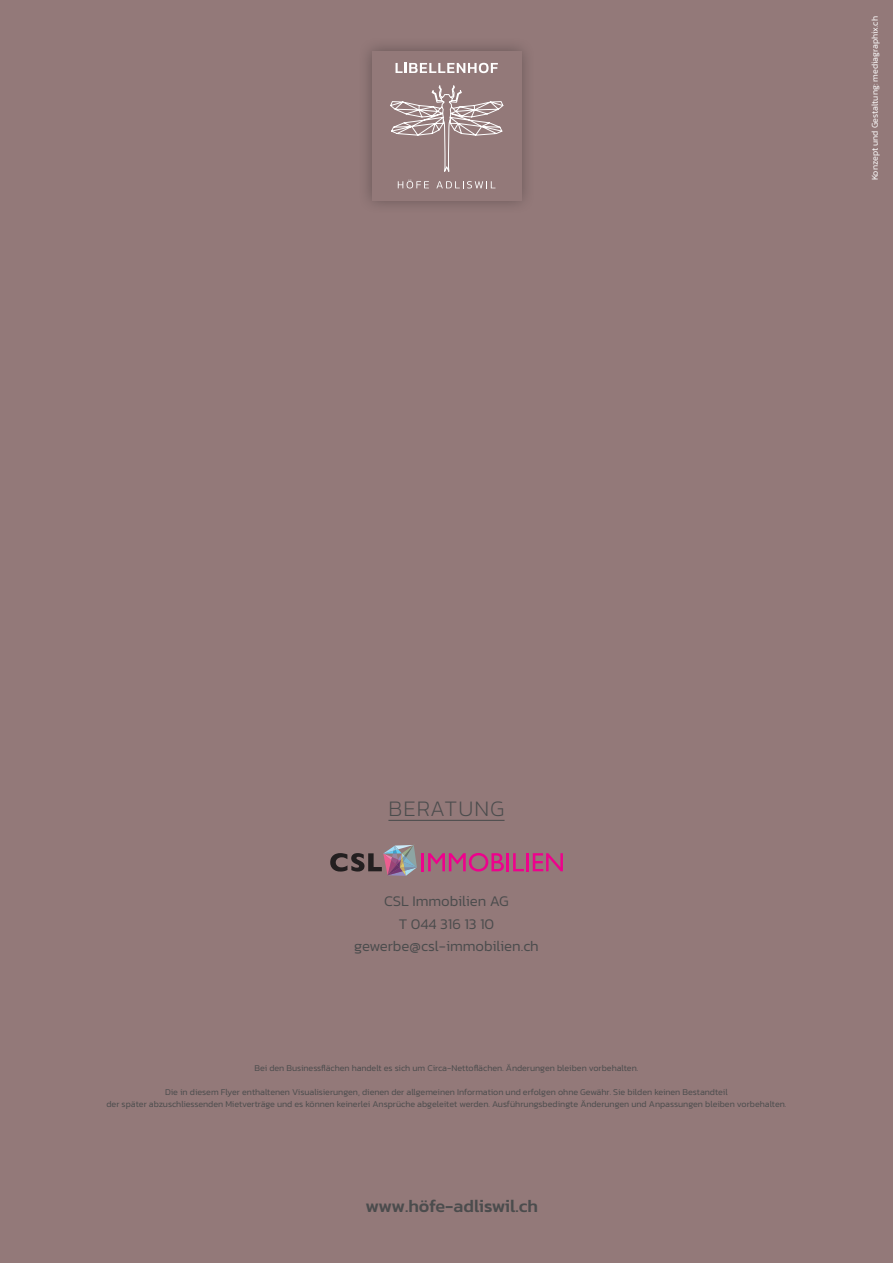
<style>
.page{position:relative;width:893px;height:1263px;background:#937979}
.page>*{position:absolute;margin:0;border:0;box-sizing:border-box;transform-origin:0 0}
.t1{font:200 22.5px "Kanit";letter-spacing:.05em;color:#4b4c4d}
.t2{font:500 18px "Kanit";letter-spacing:-.015em;color:#4b4c4d}
.t3{font:300 15px/22.5px "Kanit";color:#4b4c4d;text-align:center}
.t4{font:300 9px/12px "Kanit";color:#4b4c4d;text-align:center}
.t5{font:300 9px "Kanit";color:#fff}
</style>
<div class="page">
<div style="left:357px;top:37px;width:179px;height:178px;background:#231f20;opacity:.4"></div>
<div style="left:372px;top:51px;width:150px;height:149px;background:#937979"></div>
<svg style="left:396px;top:63px;width:102px;height:10px"></svg>
<svg style="left:398px;top:180px;width:31px;height:8px"></svg>
<svg style="left:436px;top:181px;width:59px;height:7px"></svg>
<svg style="left:390px;top:85px;width:113px;height:87px"></svg>
<hr style="left:506px;top:853px;width:3px;height:18px;background:#ed028c">
<svg style="left:513px;top:853px;width:11px;height:18px"></svg>
<hr style="left:526px;top:853px;width:3px;height:18px;background:#ed028c">
<svg style="left:533px;top:853px;width:30px;height:18px"></svg>
<svg style="left:330px;top:845px;width:174px;height:31px"></svg>
<img style="left:403px;top:862px;width:14px;height:5px">
<hr style="left:388px;top:820px;width:117px;height:1px;background:#4b4c4d">
<p class="t5" style="left:868px;top:180px;width:166px;rotate:-90deg">Konzept und Gestaltung: mediagraphix.ch</p>
<h1 class="t1" style="left:388px;top:793px;width:118px">BERATUNG</h1>
<h3 class="t3" style="left:354px;top:890px;width:186px">CSL Immobilien AG<br>T 044 316 13 10 gewerbe@csl-immobilien.ch</h3>
<p class="t4" style="left:255px;top:1062px;width:385px">Bei den Businessflächen handelt es sich um Circa-Nettoflächen. Änderungen bleiben vorbehalten.</p>
<p class="t4" style="left:107px;top:1085px;width:681px">Die in diesem Flyer enthaltenen Visualisierungen, dienen der allgemeinen Information und erfolgen ohne Gewähr. Sie bilden keinen Bestandteil<br>der später abzuschliessenden Mietverträge und es können keinerlei Ansprüche abgeleitet werden. Ausführungsbedingte Änderungen und Anpassungen bleiben vorbehalten.</p>
<h2 class="t2" style="left:366px;top:1192px;width:174px">www.höfe-adliswil.ch</h2>
</div>
